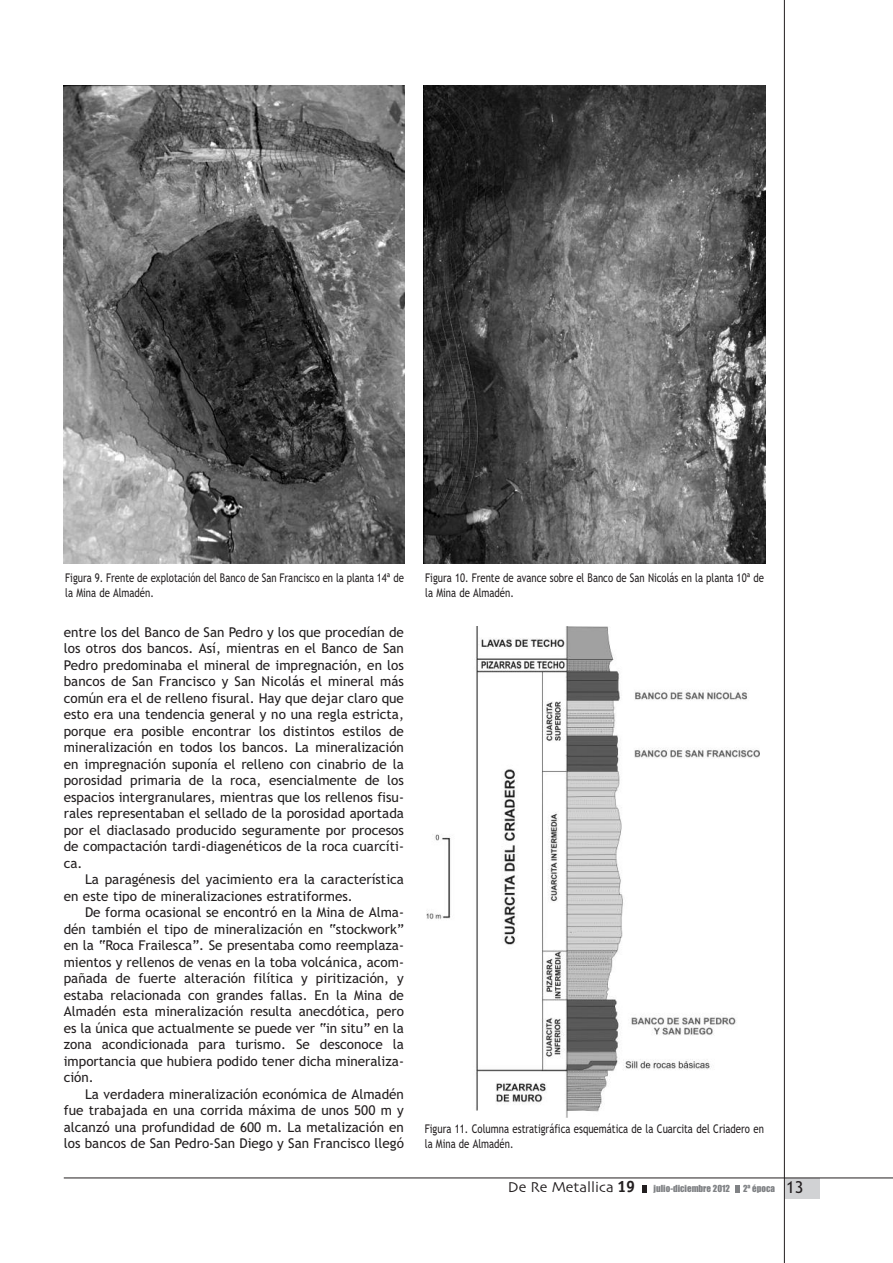
<style>
.page{position:relative;width:893px;height:1263px;background:#fff}
.page>*{position:absolute;margin:0;border:0;box-sizing:border-box;transform-origin:0 0}
.t1{font:13.5px/16.5px "Trebuchet MS";color:#231f20;text-align:justify}
.t2{font:12px/15px "Trebuchet MS";color:#231f20;scale:.8 1}
.t3{font:9px "Impact";color:#808285}
.s1{font-family:"Skia";font-size:15px;color:#231f20}
.s2{font-family:"Officina Sans";font-weight:700;font-size:16.5px;color:#231f20}
.s3{font-family:"Trebuchet MS";font-size:16.5px;color:#231f20}
</style>
<div class="page">
<div style="left:784px;top:1178px;width:35px;height:20px;background:#d1d2d4"></div>
<svg style="left:735px;top:1185px;width:5px;height:7px"></svg>
<svg style="left:642px;top:1185px;width:5px;height:7px"></svg>
<hr style="left:64px;top:1177px;width:829px;height:1px;background:#231f20">
<hr style="left:784px;top:0;width:1px;height:1263px;background:#231f20">
<img style="left:64px;top:85px;width:341px;height:478px">
<img style="left:423px;top:85px;width:342px;height:478px">
<img style="left:426px;top:627px;width:333px;height:490px">
<p class="t2" style="left:65px;top:571px;width:425px">Figura 9. Frente de explotación del Banco de San Francisco en la planta 14ª de la Mina de Almadén.</p>
<p class="t2" style="left:425px;top:571px;width:425px">Figura 10. Frente de avance sobre el Banco de San Nicolás en la planta 10ª de la Mina de Almadén.</p>
<p class="t1" style="left:64px;top:624px;width:342px">entre los del Banco de San Pedro y los que procedían de los otros dos bancos. Así, mientras en el Banco de San Pedro predominaba el mineral de impregnación, en los bancos de San Francisco y San Nicolás el mineral más común era el de relleno fisural. Hay que dejar claro que esto era una tendencia general y no una regla estricta, porque era posible encontrar los distintos estilos de mineralización en todos los bancos. La mineralización en impregnación suponía el relleno con cinabrio de la porosidad primaria de la roca, esencialmente de los espacios intergranulares, mientras que los rellenos fisu&shy;rales representaban el sellado de la porosidad aportada por el diaclasado producido seguramente por procesos de compactación tardi-diagenéticos de la roca cuarcíti&shy;ca.</p>
<p class="t1" style="left:64px;top:871px;width:342px;text-indent:21px">La paragénesis del yacimiento era la característica en este tipo de mineralizaciones estratiformes.</p>
<p class="t1" style="left:64px;top:904px;width:342px;text-indent:21px">De forma ocasional se encontró en la Mina de Alma&shy;dén también el tipo de mineralización en “stockwork” en la “Roca Frailesca”. Se presentaba como reemplaza&shy;mientos y rellenos de venas en la toba volcánica, acom&shy;pañada de fuerte alteración filítica y piritización, y estaba relacionada con grandes fallas. En la Mina de Almadén esta mineralización resulta anecdótica, pero es la única que actualmente se puede ver “in situ” en la zona acondicionada para turismo. Se desconoce la importancia que hubiera podido tener dicha mineraliza&shy;ción.</p>
<p class="t1" style="left:64px;top:1086px;width:342px;text-indent:21px">La verdadera mineralización económica de Almadén fue trabajada en una corrida máxima de unos 500 m y alcanzó una profundidad de 600 m. La metalización en los bancos de San Pedro-San Diego y San Francisco llegó</p>
<p class="t2" style="left:425px;top:1121px;width:425px">Figura 11. Columna estratigráfica esquemática de la Cuarcita del Criadero en la Mina de Almadén.</p>
<p class="t3" style="left:508px;top:1184px;width:224px"><span class="s1">De Re Metallica</span> <span class="s2">19</span> julio-diciembre 2012</p>
<p class="t3" style="left:743px;top:1184px;width:62px">2ª época <span class="s3">13</span></p>
</div>
